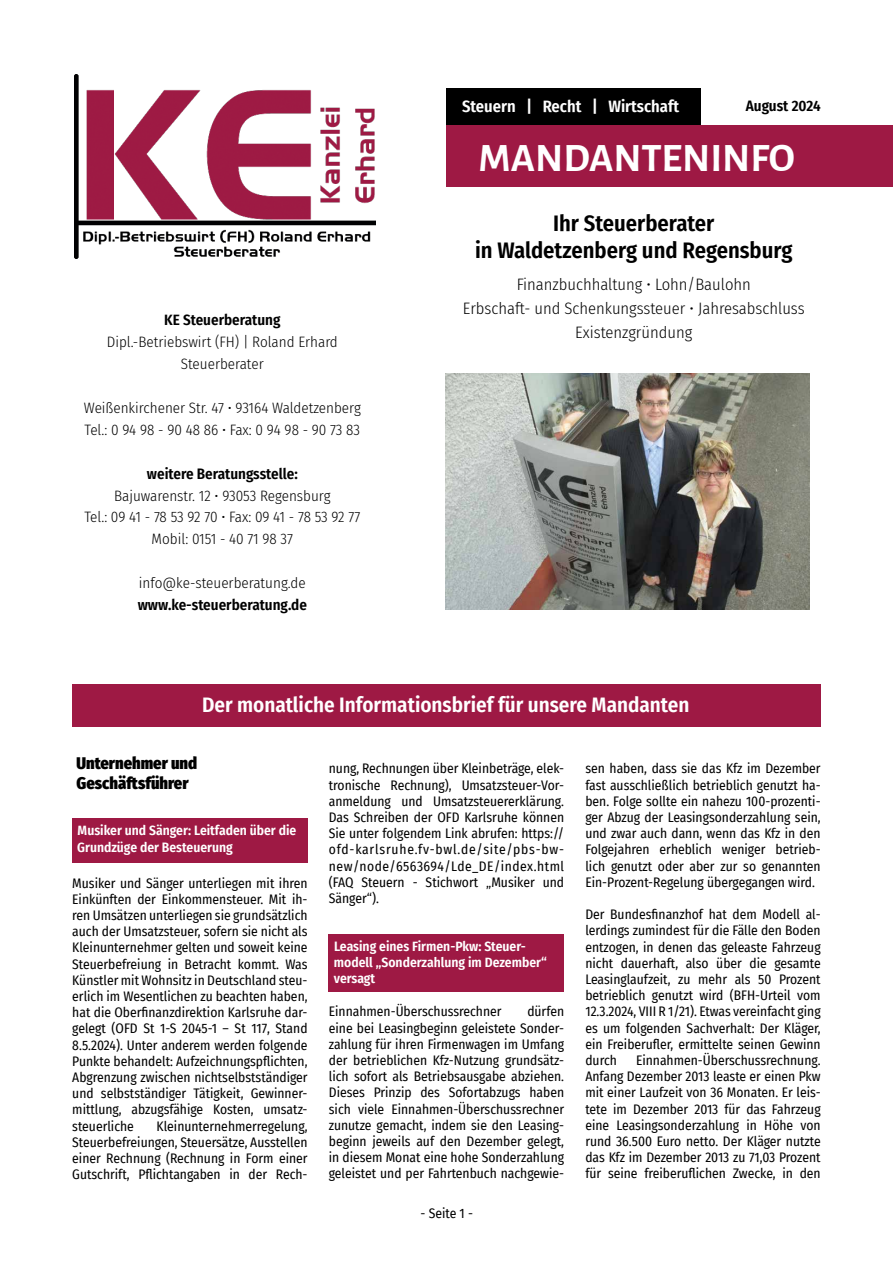
<style>
.page{position:relative;width:893px;height:1263px;background:#fff}
.page>*{position:absolute;margin:0;border:0;box-sizing:border-box;transform-origin:0 0}
.t1{font:700 40.5px "Alegreya Sans";color:#fff}
.t2{font:600 22.5px/27px "Fira Sans Condensed";color:#000;text-align:center}
.t3{font:600 21px "Fira Sans Condensed";color:#fff}
.t4{font:300 16.5px/24px "Fira Sans Condensed";color:#000;text-align:center}
.t5{font:900 16.5px/19.8px "Fira Sans Condensed";color:#000}
.t6{font:600 16.5px "Fira Sans Condensed";color:#fff}
.t7{font:300 15px/21.9px "Fira Sans Condensed";color:#000;text-align:center}
.t8{font:600 15px "Fira Sans Condensed";color:#000}
.t9{font:13.5px/16.2px "Fira Sans Condensed";color:#000;text-align:justify}
.t10{font:600 13.5px/16.2px "Fira Sans Condensed";color:#fff}
</style>
<div class="page">
<div style="left:72px;top:818px;width:236px;height:45px;background:#9e1944"></div>
<div style="left:329px;top:934px;width:235px;height:57px;background:#9e1944"></div>
<div style="left:72px;top:685px;width:749px;height:42px;background:#9e1944"></div>
<img style="left:446px;top:373px;width:363px;height:236px">
<img style="left:75px;top:74px;width:301px;height:184px">
<div style="left:446px;top:125px;width:447px;height:61px;background:#9e1944"></div>
<div style="left:446px;top:89px;width:255px;height:36px;background:#000"></div>
<p class="t6" style="left:462px;top:93px;width:219px">Steuern | Recht | Wirtschaft</p>
<p class="t8" style="left:746px;top:93px;width:76px">August 2024</p>
<p class="t8" style="left:164px;top:308px;width:118px">KE Steuerberatung</p>
<p class="t7" style="left:107px;top:331px;width:233px">Dipl.-Betriebswirt (FH) | Roland Erhard<br>Steuerberater</p>
<p class="t7" style="left:84px;top:397px;width:279px;text-align:left">Weißenkirchener Str. 47 • 93164 Waldetzenberg<br>Tel.: 0 94 98 - 90 48 86 • Fax: 0 94 98 - 90 73 83</p>
<p class="t8" style="left:147px;top:461px;width:152px">weitere Beratungsstelle:</p>
<p class="t7" style="left:84px;top:484px;width:277px">Bajuwarenstr. 12 • 93053 Regensburg<br>Tel.: 09 41 - 78 53 92 70 • Fax: 09 41 - 78 53 92 77<br>Mobil: 0151 - 40 71 98 37</p>
<p class="t7" style="left:139px;top:572px;width:168px">info@ke-steuerberatung.de</p>
<p class="t8" style="left:138px;top:592px;width:171px">www.ke-steuerberatung.de</p>
<h1 class="t1" style="left:479px;top:128px;width:318px">MANDANTENINFO</h1>
<h2 class="t2" style="left:475px;top:208px;width:319px">Ihr Steuerberater<br>in Waldetzenberg und Regensburg</h2>
<p class="t4" style="left:463px;top:272px;width:343px">Finanzbuchhaltung • Lohn/Baulohn<br>Erbschaft- und Schenkungssteuer • Jahresabschluss<br>Existenzgründung</p>
<h3 class="t3" style="left:202px;top:687px;width:489px">Der monatliche Informationsbrief für unsere Mandanten</h3>
<p class="t5" style="left:77px;top:752px;width:122px">Unternehmer und<br>Geschäftsführer</p>
<p class="t10" style="left:77px;top:822px;width:221px">Musiker und Sänger: Leitfaden über die<br>Grundzüge der Besteuerung</p>
<p class="t9" style="left:72px;top:874px;width:237px">Musiker und Sänger unterliegen mit ihren Einkünften der Einkommensteuer. Mit ih&shy;ren Umsätzen unterliegen sie grundsätzlich auch der Umsatzsteuer, sofern sie nicht als Kleinunternehmer gelten und soweit keine Steuerbefreiung in Betracht kommt. Was Künstler mit Wohnsitz in Deutschland steu&shy;erlich im Wesentlichen zu beachten haben, hat die Oberfinanzdirektion Karlsruhe dar&shy;gelegt (OFD St 1-S 2045-1 – St 117, Stand 8.5.2024). Unter anderem werden folgende Punkte behandelt: Aufzeichnungspflichten, Abgrenzung zwischen nichtselbstständiger und selbstständiger Tätigkeit, Gewinner&shy;mittlung, abzugsfähige Kosten, umsatz&shy;steuerliche</p>
<p class="t9" style="left:72px;top:1117px;width:237px;text-indent:84px">Kleinunternehmerregelung, Steuerbefreiungen, Steuersätze, Ausstellen einer Rechnung (Rechnung in Form einer Gutschrift, Pflichtangaben in der Rech-</p>
<p class="t9" style="left:329px;top:760px;width:237px">nung, Rechnungen über Kleinbeträge, elek&shy;tronische Rechnung), Umsatzsteuer-Vor&shy;anmeldung und Umsatzsteuererklärung.<br>Das Schreiben der OFD Karlsruhe können Sie unter folgendem Link abrufen: https:// ofd-karlsruhe.fv-bwl.de/site/pbs-bw&shy;new/node/6563694/Lde_DE/index.html (FAQ Steuern - Stichwort „Musiker und Sänger“).</p>
<p class="t10" style="left:334px;top:937px;width:215px">Leasing eines Firmen-Pkw: Steuer&shy;modell „Sonderzahlung im Dezember“ versagt</p>
<p class="t9" style="left:329px;top:1003px;width:174px">Einnahmen-Überschussrechner</p>
<p class="t9" style="left:329px;top:1003px;width:237px;text-indent:198px">dürfen eine bei Leasingbeginn geleistete Sonder&shy;zahlung für ihren Firmenwagen im Umfang der betrieblichen Kfz-Nutzung grundsätz&shy;lich sofort als Betriebsausgabe abziehen.<br>Dieses Prinzip des Sofortabzugs haben sich viele Einnahmen-Überschussrechner zunutze gemacht, indem sie den Leasing&shy;beginn jeweils auf den Dezember gelegt, in diesem Monat eine hohe Sonderzahlung geleistet und per Fahrtenbuch nachgewie-</p>
<p class="t9" style="left:421px;top:1205px;width:54px">- Seite 1 -</p>
<p class="t9" style="left:585px;top:760px;width:237px">sen haben, dass sie das Kfz im Dezember fast ausschließlich betrieblich genutzt ha&shy;ben. Folge sollte ein nahezu 100-prozenti&shy;ger Abzug der Leasingsonderzahlung sein, und zwar auch dann, wenn das Kfz in den Folgejahren erheblich weniger betrieb&shy;lich genutzt oder aber zur so genannten Ein-Prozent-Regelung übergegangen wird.</p>
<p class="t9" style="left:585px;top:906px;width:237px">Der Bundesfinanzhof hat dem Modell al&shy;lerdings zumindest für die Fälle den Boden entzogen, in denen das geleaste Fahrzeug nicht dauerhaft, also über die gesamte Leasinglaufzeit, zu mehr als 50 Prozent betrieblich genutzt wird (BFH-Urteil vom 12.3.2024, VIII R 1/21). Etwas vereinfacht ging es um folgenden Sachverhalt: Der Kläger, ein Freiberufler, ermittelte seinen Gewinn durch</p>
<p class="t9" style="left:585px;top:1052px;width:237px;text-indent:51px">Einnahmen-Überschussrechnung.<br>Anfang Dezember 2013 leaste er einen Pkw mit einer Laufzeit von 36 Monaten. Er leis&shy;tete im Dezember 2013 für das Fahrzeug eine Leasingsonderzahlung in Höhe von rund 36.500 Euro netto. Der Kläger nutzte das Kfz im Dezember 2013 zu 71,03 Prozent für seine freiberuflichen Zwecke, in den</p>
</div>
